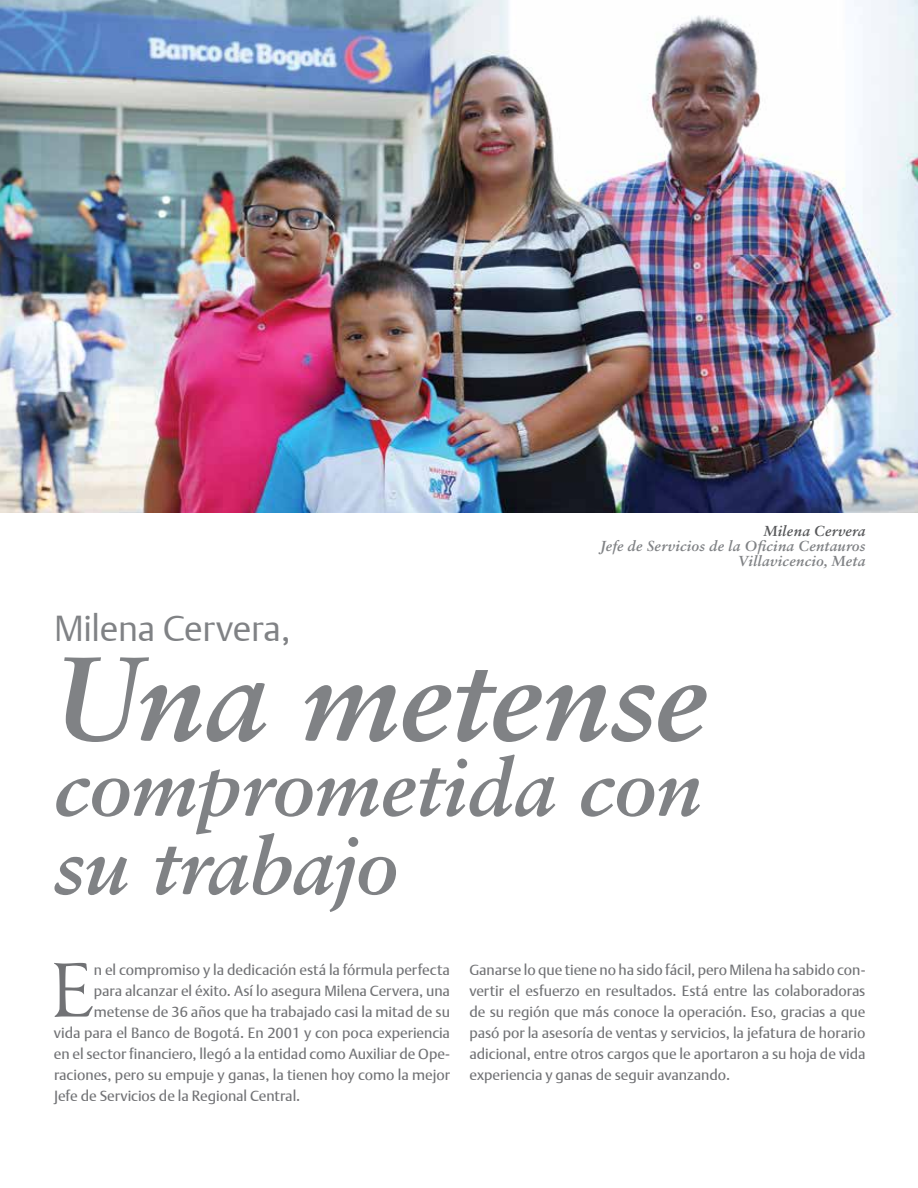
<style>
.page{position:relative;width:918px;height:1188px;background:#fff}
.page>*{position:absolute;margin:0;border:0;box-sizing:border-box;transform-origin:0 0}
.t1{font:italic 700 118.8px "Sabon LT Std";letter-spacing:-.005em;color:#808285}
.t2{font:italic 700 79.8px/78.4px "Sabon LT Std";letter-spacing:-.005em;color:#808285}
.t3{font:64.95px "Imperator";color:#717275}
.t4{font:36px "DTL Argo ST Light";letter-spacing:-.01em;color:#808285}
.t5{font:14.7px/21px "DTL Argo T";color:#717275;text-align:justify}
.t6{font:italic 700 14.55px/15px "Sabon LT Std";letter-spacing:.015em;color:#808285;text-align:right}
.t7{font:italic 700 14.55px "Sabon LT Std";letter-spacing:.02em;color:#58595b}
</style>
<div class="page">
<img style="left:0;top:0;width:918px;height:513px">
<h3 class="t4" style="left:54px;top:607px;width:238px">Milena Cervera,</h3>
<p class="t7" style="left:764px;top:522px;width:103px">Milena Cervera</p>
<p class="t6" style="left:601px;top:538px;width:266px">Jefe de Servicios de la Oficina Centauros<br>Villavicencio, Meta</p>
<h1 class="t1" style="left:54px;top:627px;width:655px">Una metense</h1>
<h2 class="t2" style="left:54px;top:748px;width:649px">comprometida con su trabajo</h2>
<h3 class="t3" style="left:53px;top:962px;width:43px">E</h3>
<p class="t5" style="left:94px;top:959px;width:358px">n el compromiso y la dedicación está la fórmula perfecta</p>
<p class="t5" style="left:94px;top:980px;width:358px">para alcanzar el éxito. Así lo asegura Milena Cervera, una</p>
<p class="t5" style="left:94px;top:1001px;width:358px">metense de 36 años que ha trabajado casi la mitad de su</p>
<p class="t5" style="left:54px;top:1022px;width:398px">vida para el Banco de Bogotá. En 2001 y con poca experiencia</p>
<p class="t5" style="left:54px;top:1043px;width:397px">en el sector financiero, llegó a la entidad como Auxiliar de Ope-</p>
<p class="t5" style="left:54px;top:1064px;width:398px">raciones, pero su empuje y ganas, la tienen hoy como la mejor</p>
<p class="t5" style="left:54px;top:1085px;width:248px">Jefe de Servicios de la Regional Central.</p>
<p class="t5" style="left:469px;top:959px;width:398px">Ganarse lo que tiene no ha sido fácil, pero Milena ha sabido con&shy;vertir el esfuerzo en resultados. Está entre las colaboradoras de su región que más conoce la operación. Eso, gracias a que pasó por la asesoría de ventas y servicios, la jefatura de horario adicional, entre otros cargos que le aportaron a su hoja de vida experiencia y ganas de seguir avanzando.</p>
</div>
